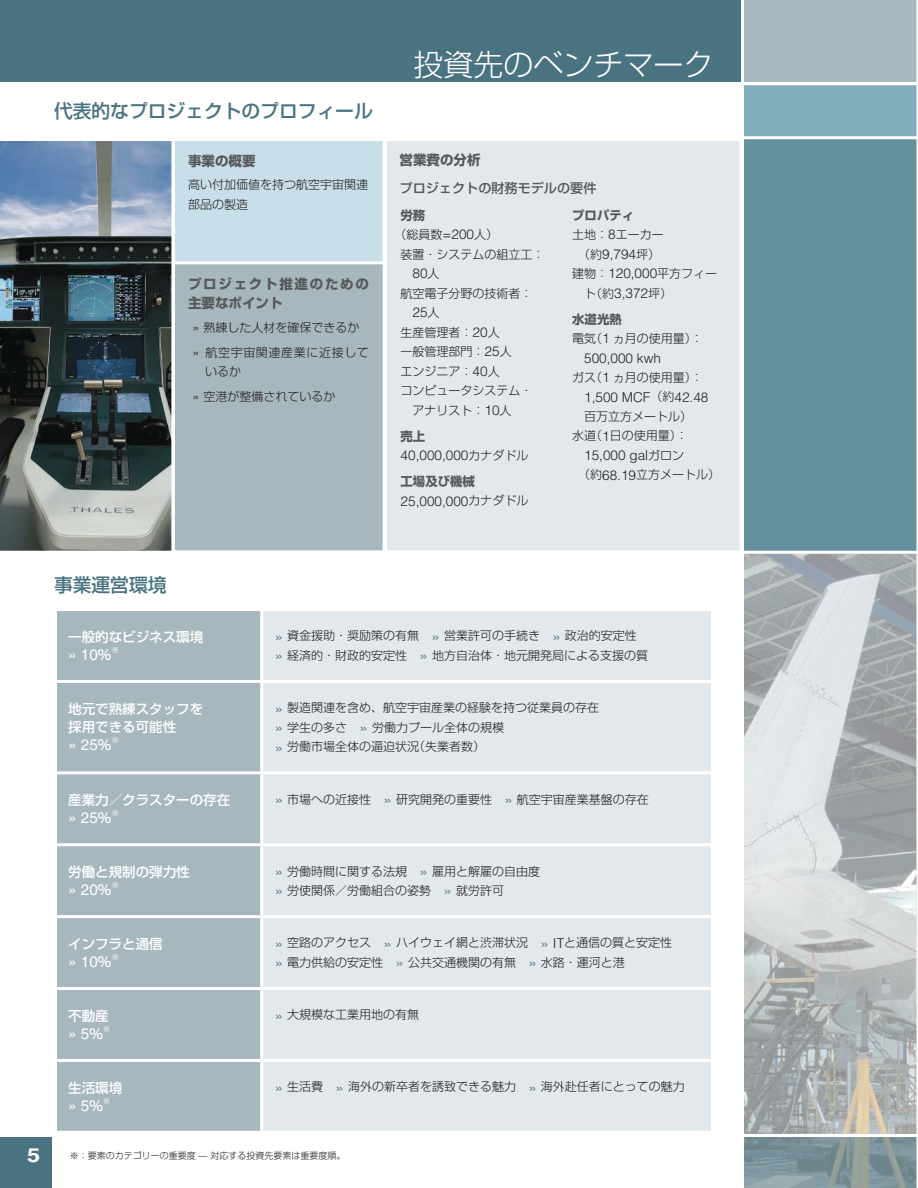
<style>
.page{position:relative;width:918px;height:1188px;background:#fff}
.page>*{position:absolute;margin:0;border:0;box-sizing:border-box;transform-origin:0 0}
.t1{font:300 30px "Shin Go Pro";color:#fff}
.t2{font:700 19.5px "Helvetica";color:#fff;scale:1.2 1}
.t3{font:500 18.75px "Shin Go Pro";color:#4a7381}
.t4{font:15.3px "Helvetica";color:#fff}
.t5{font:300 13.5px "Helvetica";color:#231f20}
.t6{font:500 13.5px/18px "Shin Go Pro";color:#fff}
.t7{font:700 13.5px/19.5px "Shin Go Pro";letter-spacing:.13em;color:#57585a}
.t8{font:700 13.5px "Shin Go Pro";color:#57585a}
.t9{font:500 13.2px "Shin Go Pro";color:#57585a}
.t10{font:700 12.3px "Shin Go Pro";color:#57585a}
.t11{font:300 12px/19.5px "Shin Go Pro";color:#231f20}
.t12{font:300 12px/24.8px "Shin Go Pro";letter-spacing:.025em;color:#231f20}
.t13{font:300 9px "Shin Go Pro";color:#231f20}
.t14{font:500 7.8px "Shin Go Pro";color:#fff}
.s1{font-family:"Helvetica";font-size:13.5px}
.s2{font-family:"Shin Go Pro";font-size:12px}
.s3{font-family:"Shin Go Pro";font-weight:500;font-size:13.5px}
.s4{font-family:"Helvetica";font-size:16.2px;color:#4a7381}
</style>
<div class="page">
<div style="left:2px;top:0;width:916px;height:82px;background:#a7b7be"></div>
<svg style="left:744px;top:554px;width:172px;height:580px;background:#bbbfc0"></svg>
<div style="left:742px;top:83px;width:176px;height:469px;background:#81adbc"></div>
<div style="left:0;top:0;width:742px;height:82px;background:#4a7381"></div>
<div style="left:173px;top:140px;width:211px;height:134px;background:#c8dfe9"></div>
<div style="left:171px;top:138px;width:215px;height:137px;border:3px solid #fff"></div>
<div style="left:173px;top:263px;width:211px;height:289px;background:#a7b7be"></div>
<div style="left:171px;top:261px;width:215px;height:293px;border:3px solid #fff"></div>
<div style="left:386px;top:140px;width:355px;height:412px;background:#e2e8eb"></div>
<div style="left:384px;top:138px;width:358px;height:416px;border:3px solid #fff"></div>
<div style="left:742px;top:138px;width:176px;height:414px;background:#65909e"></div>
<div style="left:0;top:1136px;width:52px;height:52px;background:#4a7381"></div>
<img style="left:0;top:139px;width:175px;height:412px">
<hr style="left:171px;top:135px;width:3px;height:418px;background:#fff">
<hr style="left:0;top:551px;width:918px;height:3px;background:#fff">
<hr style="left:0;top:82px;width:918px;height:3px;background:#fff">
<svg style="left:744px;top:1137px;width:172px;height:51px;background:#809499"></svg>
<hr style="left:916px;top:0;width:2px;height:1188px;background:#fff">
<hr style="left:1px;top:136px;width:917px;height:3px;background:#fff">
<hr style="left:741px;top:0;width:3px;height:1188px;background:#fff">
<hr style="left:0;top:1134px;width:918px;height:3px;background:#fff">
<div style="left:57px;top:611px;width:203px;height:520px;background:#a7b7be"></div>
<div style="left:263px;top:611px;width:448px;height:520px;background:#e2e8eb"></div>
<hr style="left:54px;top:680px;width:208px;height:3px;background:#fff">
<hr style="left:54px;top:771px;width:208px;height:3px;background:#fff">
<hr style="left:54px;top:843px;width:208px;height:3px;background:#fff">
<hr style="left:54px;top:915px;width:208px;height:3px;background:#fff">
<hr style="left:54px;top:987px;width:208px;height:3px;background:#fff">
<hr style="left:54px;top:1059px;width:208px;height:3px;background:#fff">
<hr style="left:262px;top:680px;width:452px;height:3px;background:#fff">
<hr style="left:262px;top:771px;width:452px;height:3px;background:#fff">
<hr style="left:262px;top:843px;width:452px;height:3px;background:#fff">
<hr style="left:262px;top:915px;width:452px;height:3px;background:#fff">
<hr style="left:262px;top:987px;width:452px;height:3px;background:#fff">
<hr style="left:262px;top:1059px;width:452px;height:3px;background:#fff">
<h3 class="t3" style="left:54px;top:95px;width:320px">代表的なプロジェクトのプロフィール</h3>
<p class="t8" style="left:188px;top:150px;width:69px">事業の概要</p>
<p class="t11" style="left:188px;top:173px;width:181px">高い付加価値を持つ航空宇宙関連部品の製造</p>
<p class="t7" style="left:188px;top:273px;width:182px">プロジェクト推進のための主要なポイント</p>
<p class="t12" style="left:192px;top:313px;width:178px"><span class="s1">»</span> 熟練した人材を確保できるか<span class="s1">»</span> 航空宇宙関連産業に近接して</p>
<p class="t11" style="left:192px;top:358px;width:145px;line-height:24.8px;text-indent:13px">いるか<br><span class="s1">»</span> 空港が整備されているか</p>
<h1 class="t1" style="left:414px;top:40px;width:301px">投資先のベンチマーク</h1>
<p class="t8" style="left:400px;top:149px;width:82px">営業費の分析</p>
<p class="t9" style="left:400px;top:177px;width:198px">プロジェクトの財務モデルの要件</p>
<p class="t10" style="left:401px;top:205px;width:26px">労務</p>
<p class="t11" style="left:401px;top:223px;width:145px;text-indent:-6px">（総員数<span class="s1">=200</span>人）<br>装置・システムの組立工：</p>
<p class="t5" style="left:413px;top:265px;width:29px">80<span class="s2">人</span></p>
<p class="t11" style="left:401px;top:282px;width:133px">航空電子分野の技術者：</p>
<p class="t5" style="left:413px;top:304px;width:29px">25<span class="s2">人</span></p>
<p class="t11" style="left:401px;top:321px;width:101px">生産管理者：<span class="s1">20</span>人</p>
<p class="t11" style="left:401px;top:340px;width:113px">一般管理部門：<span class="s1">25</span>人</p>
<p class="t11" style="left:401px;top:360px;width:101px">エンジニア：<span class="s1">40</span>人</p>
<p class="t11" style="left:401px;top:379px;width:133px">コンピュータシステム・</p>
<p class="t11" style="left:413px;top:399px;width:101px">アナリスト：<span class="s1">10</span>人</p>
<p class="t10" style="left:401px;top:426px;width:26px">売上</p>
<p class="t5" style="left:401px;top:447px;width:129px">40,000,000<span class="s2">カナダドル</span></p>
<p class="t10" style="left:401px;top:472px;width:76px">工場及び機械</p>
<p class="t5" style="left:401px;top:492px;width:129px">25,000,000<span class="s2">カナダドル</span></p>
<p class="t10" style="left:572px;top:205px;width:63px">プロパティ</p>
<p class="t11" style="left:572px;top:223px;width:93px">土地：<span class="s1">8</span>エーカー</p>
<p class="t5" style="left:578px;top:246px;width:83px"><span class="s2">（約</span>9,794<span class="s2">坪）</span></p>
<p class="t11" style="left:584px;top:262px;width:135px;text-indent:-12px">建物：<span class="s1">120,000</span>平方フィート（約<span class="s1">3,372</span>坪）</p>
<p class="t10" style="left:572px;top:309px;width:51px">水道光熱</p>
<p class="t11" style="left:572px;top:327px;width:132px">電気（<span class="s1">1</span> ヵ月の使用量）：</p>
<p class="t5" style="left:584px;top:350px;width:78px">500,000 kwh</p>
<p class="t11" style="left:572px;top:366px;width:132px">ガス（<span class="s1">1</span> ヵ月の使用量）：</p>
<p class="t5" style="left:584px;top:389px;width:126px">1,500 MCF<span class="s2">（約</span>42.48</p>
<p class="t11" style="left:572px;top:405px;width:121px;text-indent:12px">百万立方メートル）水道（<span class="s1">1</span>日の使用量）：</p>
<p class="t5" style="left:584px;top:447px;width:102px">15,000 gal<span class="s2">ガロン</span></p>
<p class="t11" style="left:578px;top:464px;width:143px">（約<span class="s1">68.19</span>立方メートル）</p>
<h3 class="t3" style="left:54px;top:569px;width:114px">事業運営環境</h3>
<p class="t6" style="left:68px;top:626px;width:136px">一般的なビジネス環境</p>
<p class="t4" style="left:68px;top:646px;width:45px">» 10<span class="s3">％</span></p>
<p class="t14" style="left:111px;top:644px;width:9px">※</p>
<p class="t11" style="left:274px;top:625px;width:375px"><span class="s4">»</span> 資金援助・奨励策の有無 <span class="s4">»</span> 営業許可の手続き <span class="s4">»</span> 政治的安定性<span class="s4">»</span> 経済的・財政的安定性 <span class="s4">»</span> 地方自治体・地元開発局による支援の質</p>
<p class="t6" style="left:68px;top:698px;width:136px">地元で熟練スタッフを採用できる可能性</p>
<p class="t4" style="left:68px;top:736px;width:45px">» 25<span class="s3">％</span></p>
<p class="t14" style="left:111px;top:734px;width:9px">※</p>
<p class="t11" style="left:274px;top:696px;width:326px"><span class="s4">»</span> 製造関連を含め、航空宇宙産業の経験を持つ従業員の存在<span class="s4">»</span> 学生の多さ <span class="s4">»</span> 労働力プール全体の規模<br><span class="s4">»</span> 労働市場全体の逼迫状況（失業者数）</p>
<p class="t6" style="left:68px;top:789px;width:164px">産業力／クラスターの存在</p>
<p class="t4" style="left:68px;top:809px;width:45px">» 25<span class="s3">％</span></p>
<p class="t14" style="left:111px;top:807px;width:9px">※</p>
<p class="t11" style="left:274px;top:788px;width:376px"><span class="s4">»</span> 市場への近接性 <span class="s4">»</span> 研究開発の重要性 <span class="s4">»</span> 航空宇宙産業基盤の存在</p>
<p class="t6" style="left:68px;top:861px;width:123px">労働と規制の弾力性</p>
<p class="t4" style="left:68px;top:881px;width:45px">» 20<span class="s3">％</span></p>
<p class="t14" style="left:111px;top:879px;width:9px">※</p>
<p class="t11" style="left:274px;top:860px;width:267px"><span class="s4">»</span> 労働時間に関する法規 <span class="s4">»</span> 雇用と解雇の自由度<span class="s4">»</span> 労使関係／労働組合の姿勢 <span class="s4">»</span> 就労許可</p>
<p class="t6" style="left:68px;top:933px;width:96px">インフラと通信</p>
<p class="t4" style="left:68px;top:953px;width:45px">» 10<span class="s3">％</span></p>
<p class="t14" style="left:111px;top:951px;width:9px">※</p>
<p class="t11" style="left:274px;top:932px;width:399px"><span class="s4">»</span> 空路のアクセス <span class="s4">»</span> ハイウェイ網と渋滞状況 <span class="s4">»</span> <span class="s1">IT</span>と通信の質と安定性<span class="s4">»</span> 電力供給の安定性 <span class="s4">»</span> 公共交通機関の有無 <span class="s4">»</span> 水路・運河と港</p>
<p class="t6" style="left:68px;top:1005px;width:42px">不動産</p>
<p class="t4" style="left:68px;top:1025px;width:36px">» 5<span class="s3">％</span></p>
<p class="t14" style="left:103px;top:1023px;width:9px">※</p>
<p class="t11" style="left:274px;top:1004px;width:146px"><span class="s4">»</span> 大規模な工業用地の有無</p>
<p class="t6" style="left:68px;top:1077px;width:55px">生活環境</p>
<p class="t4" style="left:68px;top:1097px;width:36px">» 5<span class="s3">％</span></p>
<p class="t14" style="left:103px;top:1095px;width:9px">※</p>
<p class="t11" style="left:274px;top:1075px;width:412px"><span class="s4">»</span> 生活費 <span class="s4">»</span> 海外の新卒者を誘致できる魅力 <span class="s4">»</span> 海外赴任者にとっての魅力</p>
<h2 class="t2" style="left:27px;top:1143px;width:12px">5</h2>
<p class="t13" style="left:70px;top:1148px;width:277px">※：要素のカテゴリーの重要度 ̶ 対応する投資先要素は重要度順。</p>
</div>
